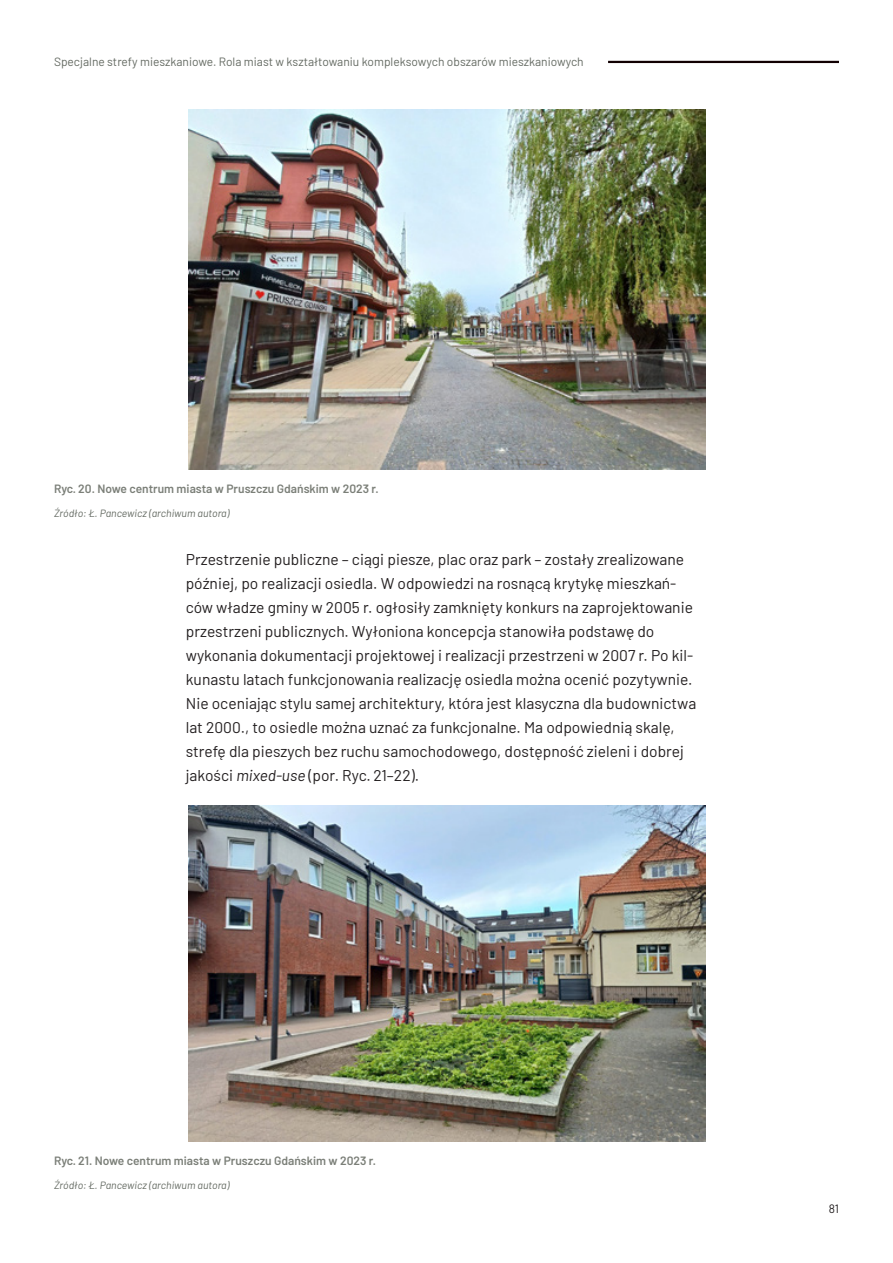
<style>
.page{position:relative;width:893px;height:1263px;background:#fff}
.page>*{position:absolute;margin:0;border:0;box-sizing:border-box;transform-origin:0 0}
.t1{font:15.6px/24px "Barlow";color:#231f20}
.t2{font:600 12px "Barlow";color:#7b7f78}
.t3{font:12px "Barlow";color:#646a62}
.t4{font:12px "Barlow";color:#231f20}
.t5{font:italic 10.5px "Barlow";color:#646a62}
.s1{font-style:italic}
</style>
<div class="page">
<hr style="left:608px;top:61px;width:231px;height:2px;background:#110002">
<img style="left:189px;top:109px;width:516px;height:360px">
<img style="left:189px;top:805px;width:516px;height:336px">
<p class="t3" style="left:54px;top:53px;width:531px">Specjalne strefy mieszkaniowe. Rola miast w kształtowaniu kompleksowych obszarów mieszkaniowych</p>
<p class="t2" style="left:54px;top:480px;width:326px">Ryc. 20. Nowe centrum miasta w Pruszczu Gdańskim w 2023 r.</p>
<p class="t5" style="left:54px;top:506px;width:177px">Źródło: Ł. Pancewicz (archiwum autora)</p>
<p class="t1" style="left:186px;top:546px;width:512px">Przestrzenie publiczne – ciągi piesze, plac oraz park – zostały zrealizowane później, po realizacji osiedla. W odpowiedzi na rosnącą krytykę mieszkań&shy;ców władze gminy w 2005 r. ogłosiły zamknięty konkurs na zaprojektowanie przestrzeni publicznych. Wyłoniona koncepcja stanowiła podstawę do wykonania dokumentacji projektowej i realizacji przestrzeni w 2007 r. Po kil&shy;kunastu latach funkcjonowania realizację osiedla można ocenić pozytywnie.<br>Nie oceniając stylu samej architektury, która jest klasyczna dla budownictwa lat 2000., to osiedle można uznać za funkcjonalne. Ma odpowiednią skalę, strefę dla pieszych bez ruchu samochodowego, dostępność zieleni i dobrej jakości <span class="s1">mixed‑use</span> (por. Ryc. 21–22).</p>
<p class="t2" style="left:54px;top:1152px;width:324px">Ryc. 21. Nowe centrum miasta w Pruszczu Gdańskim w 2023 r.</p>
<p class="t5" style="left:54px;top:1178px;width:177px">Źródło: Ł. Pancewicz (archiwum autora)</p>
<p class="t4" style="left:829px;top:1200px;width:12px">81</p>
</div>
